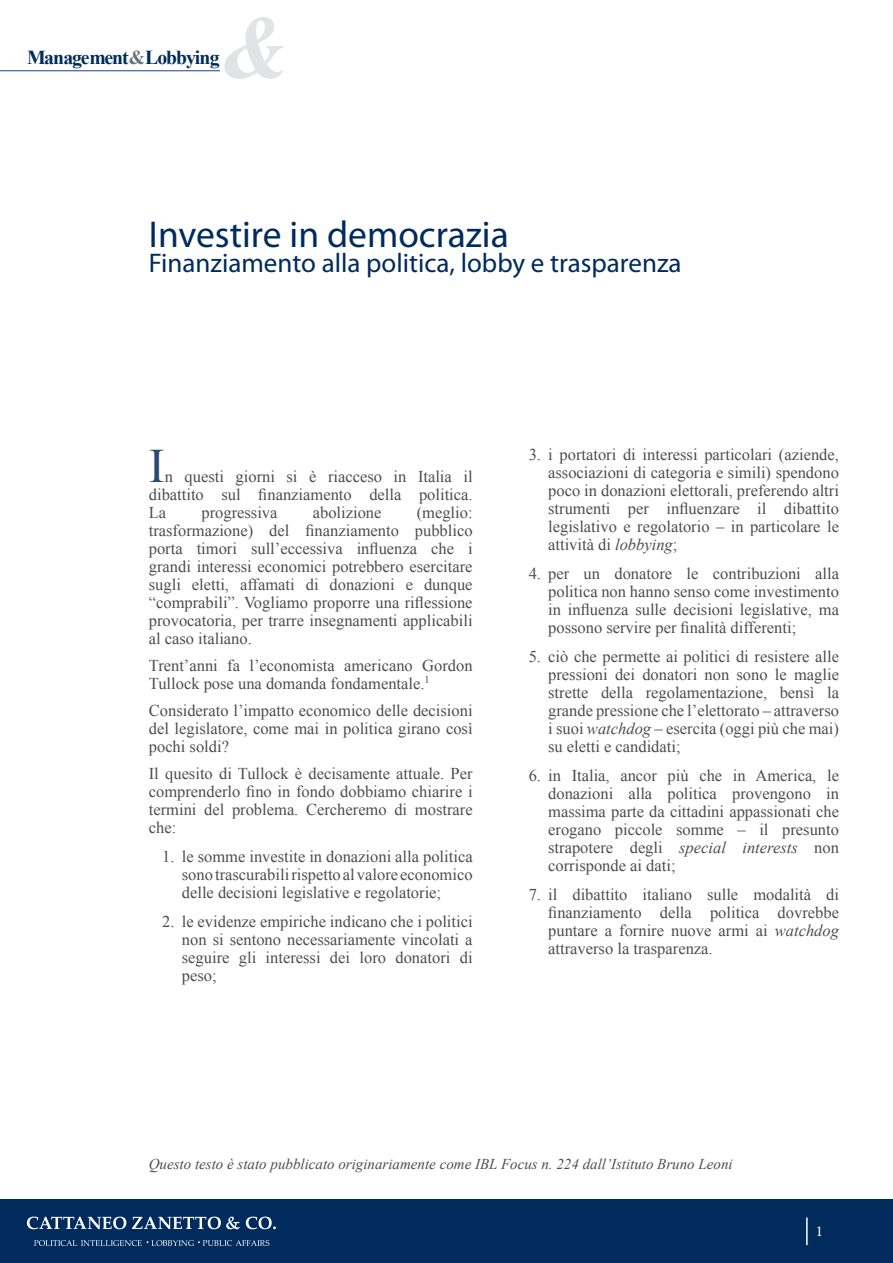
<style>
.page{position:relative;width:893px;height:1263px;background:#fff}
.page>*{position:absolute;margin:0;border:0;box-sizing:border-box;transform-origin:0 0}
.t1{font:48px "Times New Roman";color:#264b74}
.t2{font:37.5px "Myriad Pro";color:#002b5c}
.t3{font:27px "Myriad Pro";color:#002b5c}
.t4{font:700 19.8px "Times New Roman";letter-spacing:-.05em;color:#002b5c}
.t5{font:16.5px/18px "Times New Roman";color:#4d4d4f;text-align:justify}
.t6{font:italic 15px "Times New Roman";color:#4d4d4f}
.t7{font:15px "Minion Pro";color:#fff}
.s1{color:#6a737b}
.s2{font-style:italic}
</style>
<div class="page">
<svg style="left:224px;top:17px;width:59px;height:62px"></svg>
<hr style="left:0;top:71px;width:220px;height:1px;background:#1c3e94">
<div style="left:0;top:1199px;width:893px;height:64px;background:#002b5c"></div>
<hr style="left:806px;top:1217px;width:2px;height:28px;background:#fff">
<svg style="left:27px;top:1216px;width:99px;height:13px"></svg>
<svg style="left:132px;top:1216px;width:108px;height:13px"></svg>
<svg style="left:246px;top:1216px;width:30px;height:13px"></svg>
<svg style="left:34px;top:1240px;width:235px;height:6px"></svg>
<p class="t4" style="left:27px;top:43px;width:194px">Management<span class="s1">&amp;</span>Lobbying</p>
<h2 class="t2" style="left:149px;top:214px;width:361px">Investire in democrazia</h2>
<h3 class="t3" style="left:149px;top:248px;width:534px">Finanziamento alla politica, lobby e trasparenza</h3>
<h1 class="t1" style="left:149px;top:434px;width:17px">I</h1>
<p class="t5" style="left:149px;top:467px;width:325px;text-indent:16px">n questi giorni si è riacceso in Italia il dibattito sul finanziamento della politica.<br>La</p>
<p class="t5" style="left:149px;top:503px;width:325px;text-indent:268px">(meglio: trasformazione) del finanziamento pubblico porta timori sull’eccessiva influenza che i grandi interessi economici potrebbero esercitare sugli eletti, affamati di donazioni e dunque “comprabili”. Vogliamo proporre una riflessione provocatoria, per trarre insegnamenti applicabili al caso italiano.</p>
<p class="t5" style="left:149px;top:656px;width:325px">Trent’anni fa l’economista americano Gordon<br>Tullock pose una domanda fondamentale.<sup>1</sup></p>
<p class="t5" style="left:149px;top:701px;width:325px">Considerato l’impatto economico delle decisioni del legislatore, come mai in politica girano così pochi soldi?</p>
<p class="t5" style="left:149px;top:764px;width:325px">Il quesito di Tullock è decisamente attuale. Per comprenderlo fino in fondo dobbiamo chiarire i termini del problema. Cercheremo di mostrare che:</p>
<p class="t5" style="left:182px;top:847px;width:292px;text-indent:-20px">1. le somme investite in donazioni alla politica sono trascurabili rispetto al valore economico delle decisioni legislative e regolatorie;</p>
<p class="t5" style="left:182px;top:912px;width:292px;text-indent:-20px">2. le evidenze empiriche indicano che i politici non si sentono necessariamente vincolati a seguire gli interessi dei loro donatori di peso;</p>
<p class="t5" style="left:201px;top:503px;width:78px">progressiva</p>
<p class="t5" style="left:313px;top:503px;width:70px">abolizione</p>
<p class="t5" style="left:548px;top:445px;width:292px;text-indent:-20px">3. i portatori di interessi particolari (aziende, associazioni di categoria e simili) spendono poco in donazioni elettorali, preferendo altri strumenti per influenzare il dibattito legislativo e regolatorio – in particolare le attività di <span class="s2">lobbying</span>;</p>
<p class="t5" style="left:548px;top:564px;width:292px;text-indent:-20px">4. per un donatore le contribuzioni alla politica non hanno senso come investimento in influenza sulle decisioni legislative, ma possono servire per finalità differenti;</p>
<p class="t5" style="left:548px;top:647px;width:292px;text-indent:-20px">5. ciò che permette ai politici di resistere alle pressioni dei donatori non sono le maglie strette della regolamentazione, bensì la grande pressione che l’elettorato – attraverso i suoi <span class="s2">watchdog</span> – esercita (oggi più che mai) su eletti e candidati;</p>
<p class="t5" style="left:548px;top:766px;width:292px;text-indent:-20px">6. in Italia, ancor più che in America, le donazioni alla politica provengono in massima parte da cittadini appassionati che erogano piccole somme – il presunto strapotere degli <span class="s2">special interests</span> non corrisponde ai dati;</p>
<p class="t5" style="left:548px;top:885px;width:292px;text-indent:-20px">7. il dibattito italiano sulle modalità di finanziamento della politica dovrebbe puntare a fornire nuove armi ai <span class="s2">watchdog </span>attraverso la trasparenza.</p>
<p class="t6" style="left:149px;top:1154px;width:585px">Questo testo è stato pubblicato originariamente come IBL Focus n. 224 dall’Istituto Bruno Leoni</p>
<p class="t7" style="left:816px;top:1222px;width:9px">1</p>
</div>
